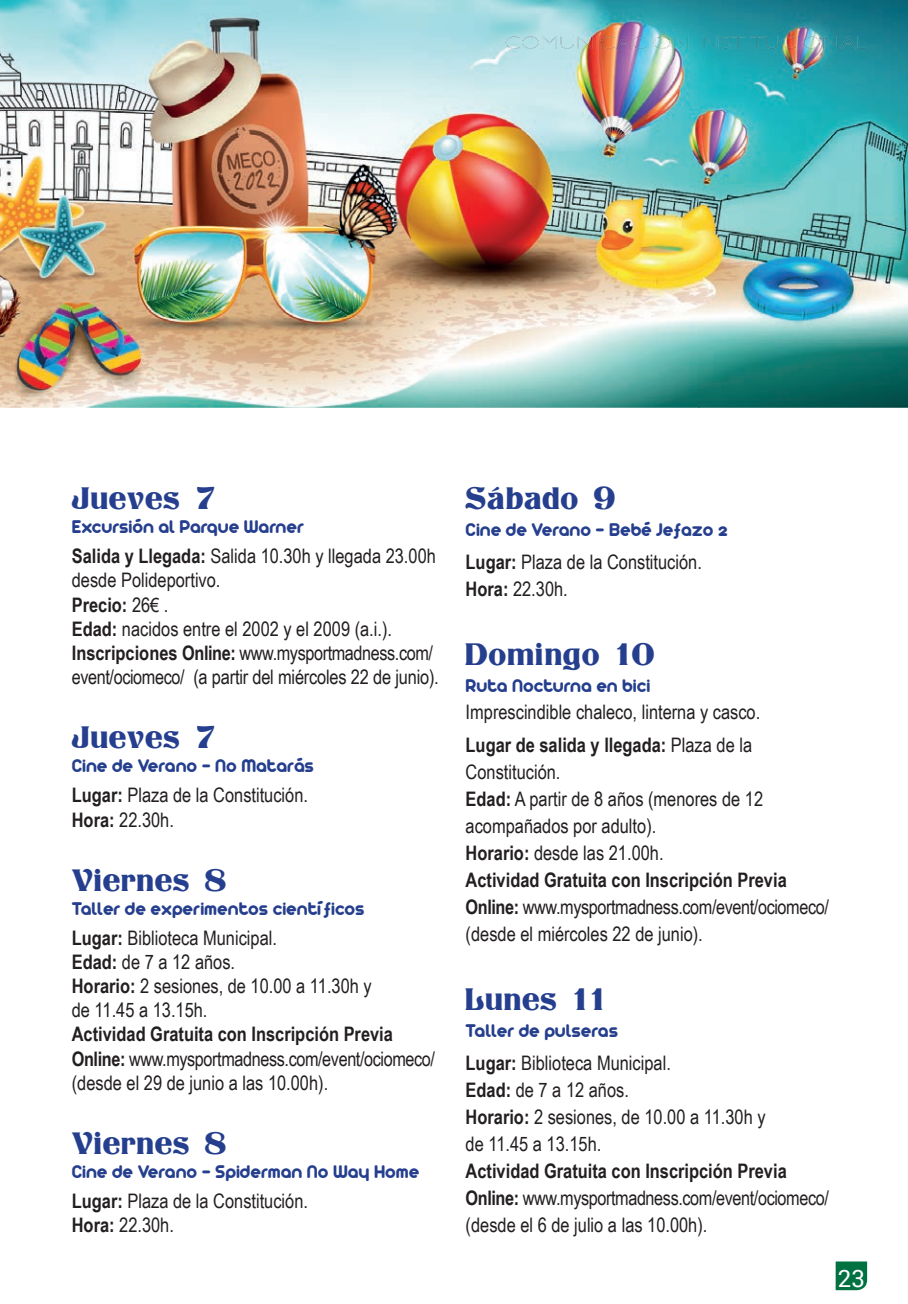
<style>
.page{position:relative;width:908px;height:1304px;background:#fff}
.page>*{position:absolute;margin:0;border:0;box-sizing:border-box;transform-origin:0 0}
.t1{font:33px "Titania";color:#253f8e}
.t2{font:24px "Roboto";color:#fff}
.t3{font:20px/24.2px "Arial Narrow";color:#231f20}
.t4{font:20px/24.2px "Arial Narrow";letter-spacing:-.02em;color:#231f20}
.t5{font:20px "Arista 2.0";color:#253f8e}
.s1{font-weight:700}
</style>
<div class="page">
<svg style="left:835px;top:1261px;width:31px;height:29px"></svg>
<img style="left:0;top:0;width:907px;height:408px">
<img style="left:505px;top:33px;width:183px;height:16px">
<img style="left:653px;top:33px;width:17px;height:16px">
<img style="left:673px;top:36px;width:15px;height:13px">
<svg style="left:698px;top:36px;width:168px;height:13px;background:#4999a3"></svg>
<h1 class="t1" style="left:72px;top:479px;width:147px">Jueves 7</h1>
<p class="t5" style="left:72px;top:515px;width:233px">Excursión al Parque Warner</p>
<p class="t3" style="left:72px;top:543px;width:368px"><span class="s1">Salida y Llegada:</span> Salida 10.30h y llegada 23.00h desde Polideportivo.<br><span class="s1">Precio:</span> 26€ .<br><span class="s1">Edad:</span> nacidos entre el 2002 y el 2009 (a.i.).<br><span class="s1">Inscripciones Online:</span> www.mysportmadness.com/ event/ociomeco/ (a partir del miércoles 22 de junio).</p>
<h1 class="t1" style="left:72px;top:718px;width:147px">Jueves 7</h1>
<p class="t5" style="left:72px;top:754px;width:244px">Cine de Verano - No Matarás</p>
<p class="t3" style="left:72px;top:782px;width:238px"><span class="s1">Lugar:</span> Plaza de la Constitución.<br><span class="s1">Hora:</span> 22.30h.</p>
<h1 class="t1" style="left:72px;top:860px;width:157px">Viernes 8</h1>
<p class="t5" style="left:72px;top:896px;width:294px">Taller de experimentos científicos</p>
<p class="t3" style="left:72px;top:925px;width:301px"><span class="s1">Lugar:</span> Biblioteca Municipal.<br><span class="s1">Edad:</span> de 7 a 12 años.<br><span class="s1">Horario:</span> 2 sesiones, de 10.00 a 11.30h y de 11.45 a 13.15h.</p>
<p class="t4" style="left:72px;top:1021px;width:364px"><span class="s1">Actividad Gratuita con Inscripción Previa<br>Online:</span> www.mysportmadness.com/event/ociomeco/ (desde el 29 de junio a las 10.00h).</p>
<h1 class="t1" style="left:72px;top:1124px;width:157px">Viernes 8</h1>
<p class="t5" style="left:72px;top:1159px;width:349px">Cine de Verano - Spiderman No Way Home</p>
<p class="t3" style="left:72px;top:1188px;width:238px"><span class="s1">Lugar:</span> Plaza de la Constitución.<br><span class="s1">Hora:</span> 22.30h.</p>
<h1 class="t1" style="left:465px;top:479px;width:152px">Sábado 9</h1>
<p class="t5" style="left:465px;top:518px;width:263px">Cine de Verano - Bebé Jefazo 2</p>
<p class="t3" style="left:465px;top:548px;width:238px;line-height:27px"><span class="s1">Lugar:</span> Plaza de la Constitución.<br><span class="s1">Hora:</span> 22.30h.</p>
<h1 class="t1" style="left:465px;top:635px;width:191px">Domingo 10</h1>
<p class="t5" style="left:465px;top:674px;width:186px">Ruta Nocturna en bici</p>
<p class="t3" style="left:465px;top:695px;width:296px;line-height:32.6px">Imprescindible chaleco, linterna y casco.<br><span class="s1">Lugar de salida y llegada:</span> Plaza de la</p>
<p class="t3" style="left:465px;top:758px;width:364px;line-height:27px">Constitución.<br><span class="s1">Edad:</span> A partir de 8 años (menores de 12 acompañados por adulto).<br><span class="s1">Horario:</span> desde las 21.00h.<br><span class="s1">Actividad Gratuita con Inscripción Previa Online:</span> www.mysportmadness.com/event/ociomeco/ (desde el miércoles 22 de junio).</p>
<h1 class="t1" style="left:465px;top:980px;width:142px">Lunes 11</h1>
<p class="t5" style="left:465px;top:1019px;width:154px">Taller de pulseras</p>
<p class="t3" style="left:465px;top:1049px;width:301px;line-height:27px"><span class="s1">Lugar:</span> Biblioteca Municipal.<br><span class="s1">Edad:</span> de 7 a 12 años.<br><span class="s1">Horario:</span> 2 sesiones, de 10.00 a 11.30h y de 11.45 a 13.15h.</p>
<p class="t4" style="left:465px;top:1157px;width:364px;line-height:27px"><span class="s1">Actividad Gratuita con Inscripción Previa<br>Online:</span> www.mysportmadness.com/event/ociomeco/ (desde el 6 de julio a las 10.00h).</p>
<p class="t2" style="left:837px;top:1262px;width:29px">23</p>
</div>
